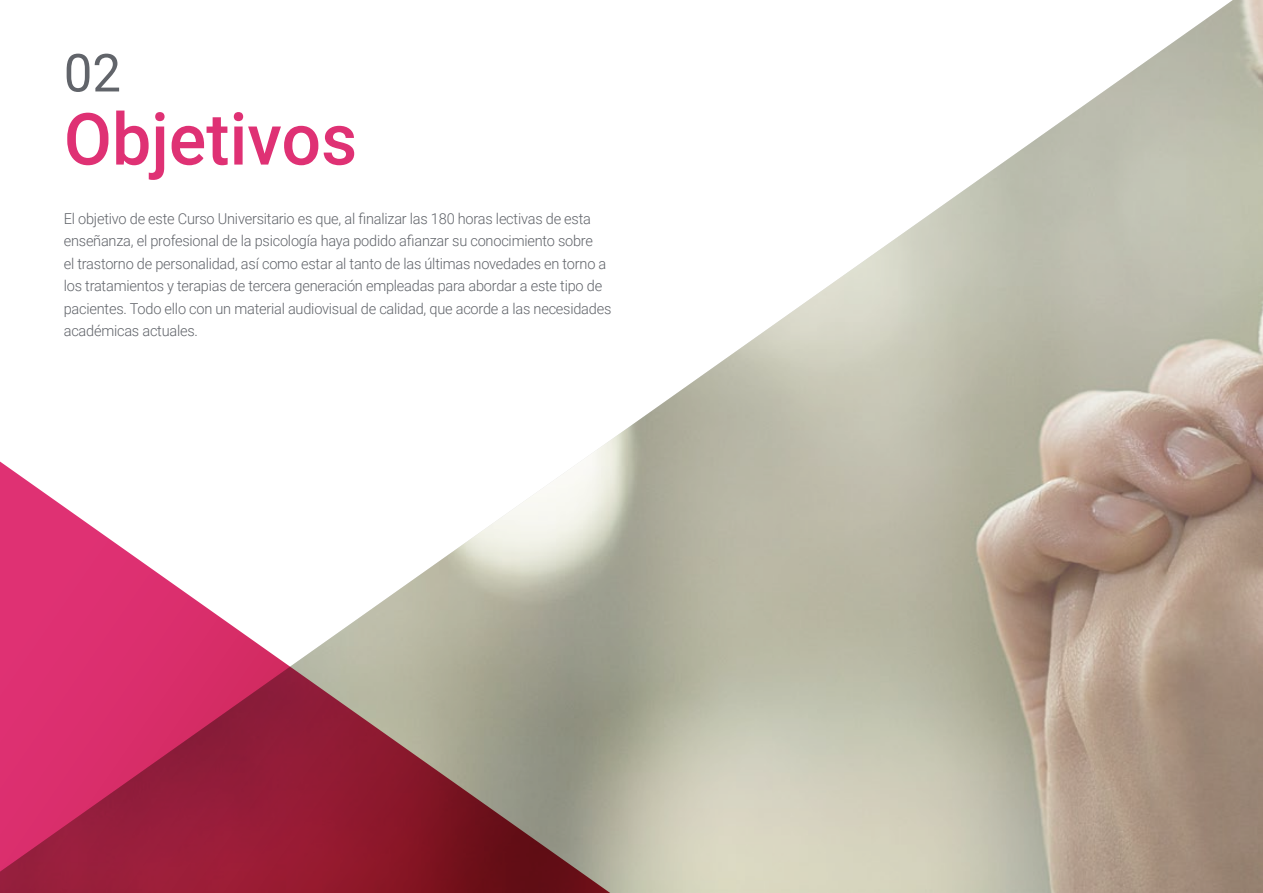
<style>
.page{position:relative;width:1263px;height:893px;background:#fff}
.page>*{position:absolute;margin:0;border:0;box-sizing:border-box;transform-origin:0 0}
.t1{font:500 72px "Roboto";color:#df3174}
.t2{font:52.5px "Roboto";color:#61646a}
.t3{font:300 15px/22.5px "Roboto";letter-spacing:-.015em;color:#61646a}
</style>
<div class="page">
<img style="left:602px;top:0;width:661px;height:893px">
<svg style="left:0;top:446px;width:640px;height:447px"></svg>
<h2 class="t2" style="left:64px;top:36px;width:59px">02</h2>
<h1 class="t1" style="left:64px;top:89px;width:295px">Objetivos</h1>
<p class="t3" style="left:64px;top:207px;width:549px">El objetivo de este Curso Universitario es que, al finalizar las 180 horas lectivas de esta enseñanza, el profesional de la psicología haya podido afianzar su conocimiento sobre<br>el trastorno de personalidad, así como estar al tanto de las últimas novedades en torno a los tratamientos y terapias de tercera generación empleadas para abordar a este tipo de pacientes. Todo ello con un material audiovisual de calidad, que acorde a las necesidades académicas actuales.</p>
</div>
